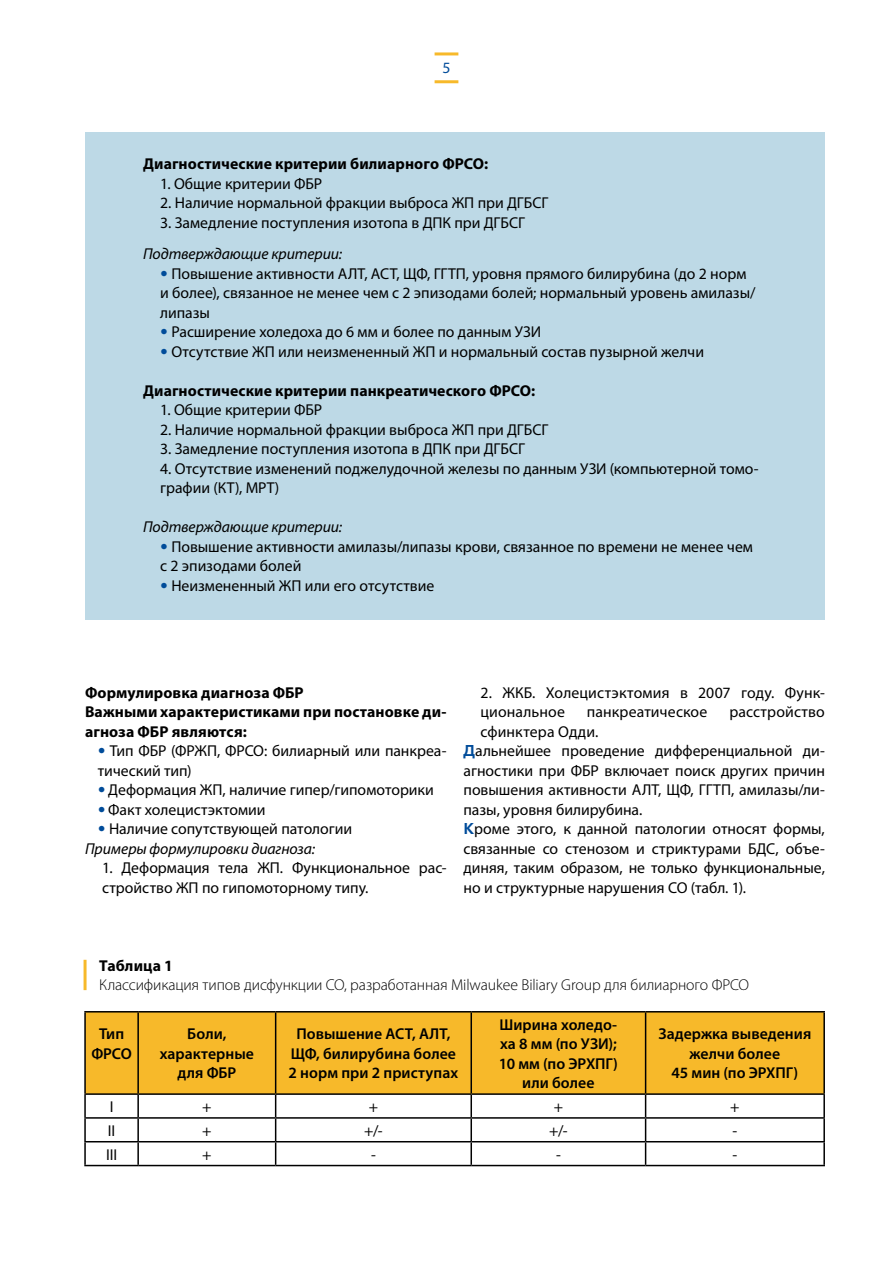
<style>
.page{position:relative;width:893px;height:1263px;background:#fff}
.page>*{position:absolute;margin:0;border:0;box-sizing:border-box;transform-origin:0 0}
.t1{font:15.75px/19.5px "Myriad Pro";color:#000}
.t2{font:700 15.75px/19.5px "Myriad Pro";letter-spacing:.005em;color:#000}
.t3{font:600 15.75px/19.5px "Myriad Pro";color:#000;text-align:center}
.t4{font:300 15.75px "Myriad Pro";letter-spacing:-.005em;color:#000}
.t5{font:italic 15.75px "Myriad Pro";letter-spacing:-.005em;color:#000}
.t6{font:15.75px "Myriad Pro";color:#004c9a}
.s1{font-family:"Frutiger Neue LTW1 G";font-weight:700;color:#004c9a}
.s2{font-style:italic}
</style>
<div class="page">
<hr style="left:435px;top:52px;width:23px;height:3px;background:#f7b92a">
<hr style="left:435px;top:80px;width:23px;height:3px;background:#f7b92a">
<div style="left:85px;top:132px;width:740px;height:488px;background:#bdd9e6"></div>
<div style="left:86px;top:1012px;width:737px;height:81px;background:#f7b92a"></div>
<hr style="left:84px;top:1011px;width:54px;height:1px;background:#000">
<hr style="left:84px;top:1012px;width:2px;height:81px;background:#000">
<hr style="left:138px;top:1011px;width:138px;height:1px;background:#000">
<hr style="left:137px;top:1012px;width:2px;height:81px;background:#000">
<hr style="left:276px;top:1011px;width:195px;height:1px;background:#000">
<hr style="left:275px;top:1012px;width:1px;height:81px;background:#000">
<hr style="left:471px;top:1011px;width:175px;height:1px;background:#000">
<hr style="left:470px;top:1012px;width:2px;height:81px;background:#000">
<hr style="left:646px;top:1011px;width:179px;height:1px;background:#000">
<hr style="left:645px;top:1012px;width:1px;height:81px;background:#000">
<hr style="left:823px;top:1012px;width:2px;height:81px;background:#000">
<hr style="left:84px;top:1093px;width:54px;height:2px;background:#000">
<hr style="left:84px;top:1095px;width:2px;height:22px;background:#000">
<hr style="left:138px;top:1093px;width:138px;height:2px;background:#000">
<hr style="left:137px;top:1095px;width:2px;height:22px;background:#000">
<hr style="left:276px;top:1093px;width:195px;height:2px;background:#000">
<hr style="left:471px;top:1093px;width:175px;height:2px;background:#000">
<hr style="left:470px;top:1095px;width:2px;height:22px;background:#000">
<hr style="left:646px;top:1093px;width:179px;height:2px;background:#000">
<hr style="left:823px;top:1095px;width:2px;height:22px;background:#000">
<hr style="left:84px;top:1117px;width:54px;height:2px;background:#000">
<hr style="left:84px;top:1119px;width:2px;height:22px;background:#000">
<hr style="left:138px;top:1117px;width:138px;height:2px;background:#000">
<hr style="left:137px;top:1119px;width:2px;height:22px;background:#000">
<hr style="left:276px;top:1117px;width:195px;height:2px;background:#000">
<hr style="left:471px;top:1117px;width:175px;height:2px;background:#000">
<hr style="left:470px;top:1119px;width:2px;height:22px;background:#000">
<hr style="left:646px;top:1117px;width:179px;height:2px;background:#000">
<hr style="left:823px;top:1119px;width:2px;height:22px;background:#000">
<hr style="left:84px;top:1141px;width:54px;height:1px;background:#000">
<hr style="left:84px;top:1142px;width:2px;height:23px;background:#000">
<hr style="left:138px;top:1141px;width:138px;height:1px;background:#000">
<hr style="left:137px;top:1142px;width:2px;height:23px;background:#000">
<hr style="left:276px;top:1141px;width:195px;height:1px;background:#000">
<svg style="left:275px;top:1095px;width:1px;height:70px"></svg>
<hr style="left:471px;top:1141px;width:175px;height:1px;background:#000">
<hr style="left:470px;top:1142px;width:2px;height:23px;background:#000">
<hr style="left:646px;top:1141px;width:179px;height:1px;background:#000">
<svg style="left:645px;top:1095px;width:1px;height:70px"></svg>
<hr style="left:823px;top:1142px;width:2px;height:23px;background:#000">
<hr style="left:84px;top:1165px;width:54px;height:1px;background:#000">
<hr style="left:138px;top:1165px;width:138px;height:1px;background:#000">
<hr style="left:276px;top:1165px;width:195px;height:1px;background:#000">
<hr style="left:471px;top:1165px;width:175px;height:1px;background:#000">
<hr style="left:646px;top:1165px;width:179px;height:1px;background:#000">
<hr style="left:84px;top:960px;width:3px;height:30px;background:#f7b92a">
<p class="t6" style="left:442px;top:58px;width:10px">5</p>
<p class="t2" style="left:143px;top:154px;width:347px">Диагностические критерии билиарного ФРСО:</p>
<p class="t1" style="left:160px;top:174px;width:164px">1. Общие критерии ФБР</p>
<p class="t1" style="left:160px;top:193px;width:389px">2. Наличие нормальной фракции выброса ЖП при ДГБСГ</p>
<p class="t1" style="left:160px;top:213px;width:366px">3. Замедление поступления изотопа в ДПК при ДГБСГ</p>
<p class="t5" style="left:143px;top:244px;width:201px">Подтверждающие критерии:</p>
<p class="t1" style="left:160px;top:264px;width:597px"><span class="s1">•</span> Повышение активности АЛТ, АСТ, ЩФ, ГГТП, уровня прямого билирубина (до 2 норм и более), связанное не менее чем с 2 эпизодами болей; нормальный уровень амилазы/ липазы</p>
<p class="t1" style="left:160px;top:322px;width:383px"><span class="s1">•</span> Расширение холедоха до 6 мм и более по данным УЗИ</p>
<p class="t1" style="left:160px;top:342px;width:545px"><span class="s1">•</span> Отсутствие ЖП или неизмененный ЖП и нормальный состав пузырной желчи</p>
<p class="t2" style="left:143px;top:380px;width:394px">Диагностические критерии панкреатического ФРСО:</p>
<p class="t1" style="left:160px;top:400px;width:164px">1. Общие критерии ФБР</p>
<p class="t1" style="left:160px;top:420px;width:389px">2. Наличие нормальной фракции выброса ЖП при ДГБСГ</p>
<p class="t1" style="left:160px;top:439px;width:366px">3. Замедление поступления изотопа в ДПК при ДГБСГ</p>
<p class="t1" style="left:160px;top:459px;width:600px">4. Отсутствие изменений поджелудочной железы по данным УЗИ (компьютерной томо&shy;графии (КТ), МРТ)</p>
<p class="t5" style="left:143px;top:517px;width:201px">Подтверждающие критерии:</p>
<p class="t1" style="left:160px;top:537px;width:594px"><span class="s1">•</span> Повышение активности амилазы/липазы крови, связанное по времени не менее чем с 2 эпизодами болей</p>
<p class="t1" style="left:160px;top:576px;width:276px"><span class="s1">•</span> Неизмененный ЖП или его отсутствие</p>
<p class="t2" style="left:85px;top:682px;width:363px">Формулировка диагноза ФБР<br>Важными характеристиками при постановке ди&shy;агноза ФБР являются:</p>
<p class="t1" style="left:98px;top:741px;width:350px"><span class="s1">•</span> Тип ФБР (ФРЖП, ФРСО: билиарный или панкреа&shy;тический тип)</p>
<p class="t1" style="left:98px;top:780px;width:338px"><span class="s1">•</span> Деформация ЖП, наличие гипер/гипомоторики</p>
<p class="t1" style="left:98px;top:799px;width:169px"><span class="s1">•</span> Факт холецистэктомии</p>
<p class="t1" style="left:85px;top:819px;width:269px;text-indent:13px"><span class="s1">•</span> Наличие сопутствующей патологии<br><span class="s2">Примеры формулировки диагноза:</span></p>
<p class="t1" style="left:102px;top:858px;width:346px">1. Деформация тела ЖП. Функциональное рас&shy;стройство ЖП по гипомоторному типу.</p>
<p class="t1" style="left:480px;top:682px;width:346px">2. ЖКБ. Холецистэктомия в 2007 году. Функ&shy;циональное</p>
<p class="t1" style="left:587px;top:702px;width:122px">панкреатическое</p>
<p class="t1" style="left:729px;top:702px;width:97px">расстройство</p>
<p class="t1" style="left:463px;top:721px;width:363px;text-indent:17px">сфинктера Одди.<br><span class="s1">Д</span>альнейшее проведение дифференциальной ди&shy;агностики при ФБР включает поиск других причин повышения активности АЛТ, ЩФ, ГГТП, амилазы/ли&shy;пазы, уровня билирубина.<br><span class="s1">К</span>роме этого, к данной патологии относят формы, связанные со стенозом и стриктурами БДС, объе&shy;диняя, таким образом, не только функциональные, но и структурные нарушения СО (табл. 1).</p>
<p class="t2" style="left:99px;top:955px;width:75px">Таблица 1</p>
<p class="t4" style="left:99px;top:975px;width:651px">Классификация типов дисфункции СО, разработанная Milwaukee Biliary Group для билиарного ФРСО</p>
<p class="t3" style="left:91px;top:1024px;width:42px">Тип<br>ФРСО</p>
<p class="t3" style="left:160px;top:1024px;width:96px">Боли, характерные для ФБР</p>
<p class="t3" style="left:289px;top:1024px;width:171px">Повышение ACT, АЛТ,<br>ЩФ, билирубина более<br>2 норм при 2 приступах</p>
<p class="t3" style="left:499px;top:1014px;width:120px">Ширина холедо&shy;ха 8 мм (по УЗИ);<br>10 мм (по ЭРХПГ) или более</p>
<p class="t3" style="left:658px;top:1024px;width:154px">Задержка выведения желчи более<br>45 мин (по ЭРХПГ)</p>
<p class="t1" style="left:110px;top:1097px;width:5px">I</p>
<p class="t1" style="left:202px;top:1097px;width:11px">+</p>
<p class="t1" style="left:369px;top:1097px;width:11px">+</p>
<p class="t1" style="left:554px;top:1097px;width:11px">+</p>
<p class="t1" style="left:730px;top:1097px;width:11px">+</p>
<p class="t1" style="left:108px;top:1120px;width:9px">II</p>
<p class="t1" style="left:202px;top:1120px;width:11px">+</p>
<p class="t1" style="left:364px;top:1120px;width:20px">+/-</p>
<p class="t1" style="left:549px;top:1120px;width:20px">+/-</p>
<p class="t1" style="left:732px;top:1120px;width:6px">-</p>
<p class="t1" style="left:106px;top:1144px;width:13px">III</p>
<p class="t1" style="left:202px;top:1144px;width:11px">+</p>
<p class="t1" style="left:371px;top:1144px;width:6px">-</p>
<p class="t1" style="left:556px;top:1144px;width:6px">-</p>
<p class="t1" style="left:732px;top:1144px;width:6px">-</p>
</div>
